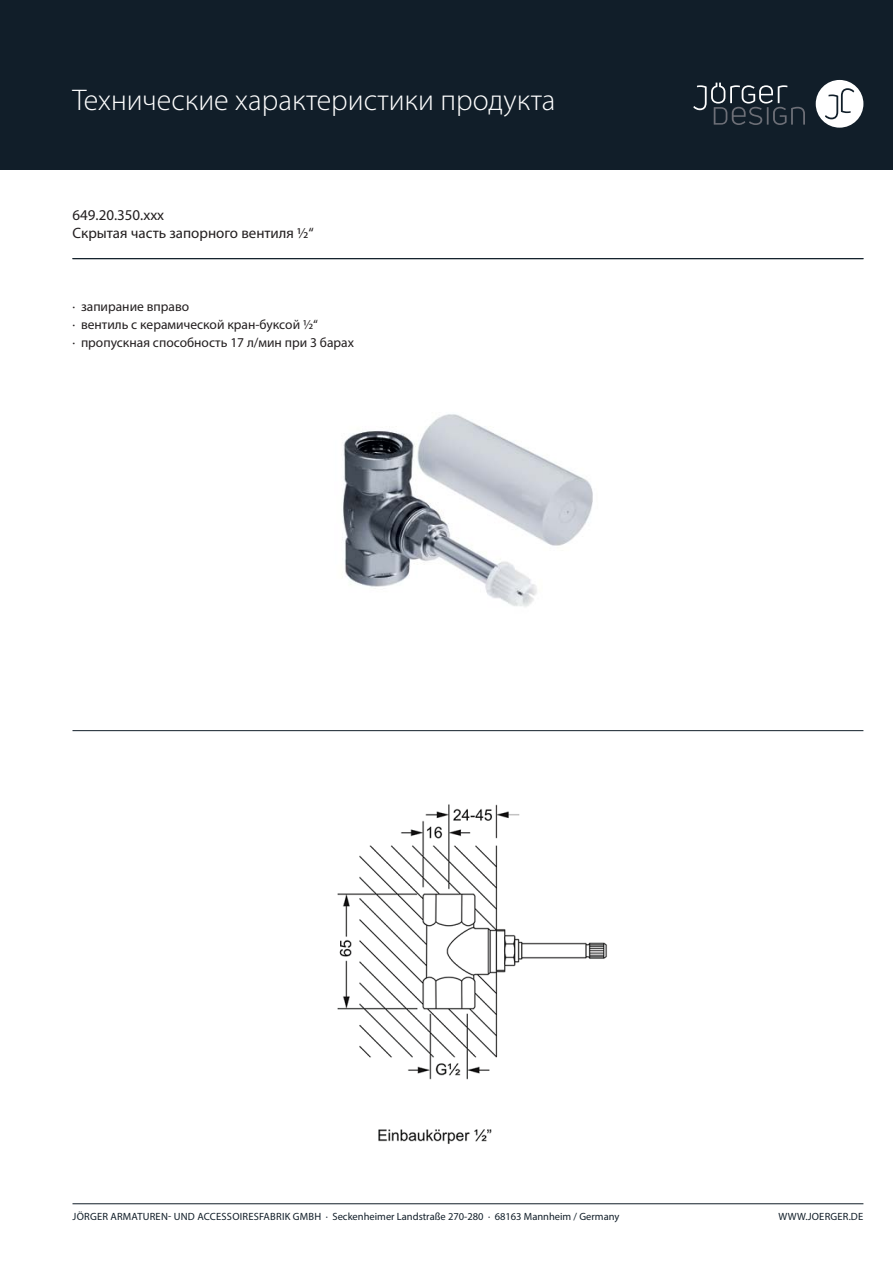
<style>
.page{position:relative;width:893px;height:1263px;background:#fff}
.page>*{position:absolute;margin:0;border:0;box-sizing:border-box;transform-origin:0 0}
.t1{font:300 30px "Myriad Pro";color:#fff}
.t2{font:15px "Myriad Pro";color:#231f20}
.t3{font:13.5px/18px "Myriad Pro";color:#231f20}
.t4{font:10.5px "Myriad Pro";letter-spacing:.005em;color:#111e29}
</style>
<div class="page">
<div style="left:0;top:0;width:893px;height:169px;background:#111e29"></div>
<div style="left:816px;top:80px;width:47px;height:48px;background:#fff;border-radius:50%"></div>
<svg style="left:825px;top:88px;width:29px;height:31px"></svg>
<svg style="left:693px;top:83px;width:112px;height:42px"></svg>
<hr style="left:72px;top:1203px;width:791px;height:1px;background:#111e29">
<img style="left:343px;top:414px;width:250px;height:193px">
<hr style="left:72px;top:258px;width:791px;height:1px;background:#111e29">
<hr style="left:72px;top:730px;width:791px;height:1px;background:#111e29">
<img style="left:337px;top:804px;width:270px;height:340px">
<h1 class="t1" style="left:72px;top:89px;width:484px">Технические характеристики продукта</h1>
<h2 class="t2" style="left:72px;top:210px;width:93px">649.20.350.xxx</h2>
<h2 class="t2" style="left:72px;top:227px;width:243px">Скрытая часть запорного вентиля ½“</h2>
<p class="t3" style="left:72px;top:299px;width:283px">· запирание вправо<br>· вентиль с керамической кран-буксой ½“<br>· пропускная способность 17 л/мин при 3 барах</p>
<p class="t4" style="left:73px;top:1213px;width:548px">JÖRGER ARMATUREN- UND ACCESSOIRESFABRIK GMBH · Seckenheimer Landstraße 270-280 · 68163 Mannheim / Germany</p>
<p class="t4" style="left:778px;top:1213px;width:86px">WWW.JOERGER.DE</p>
</div>
